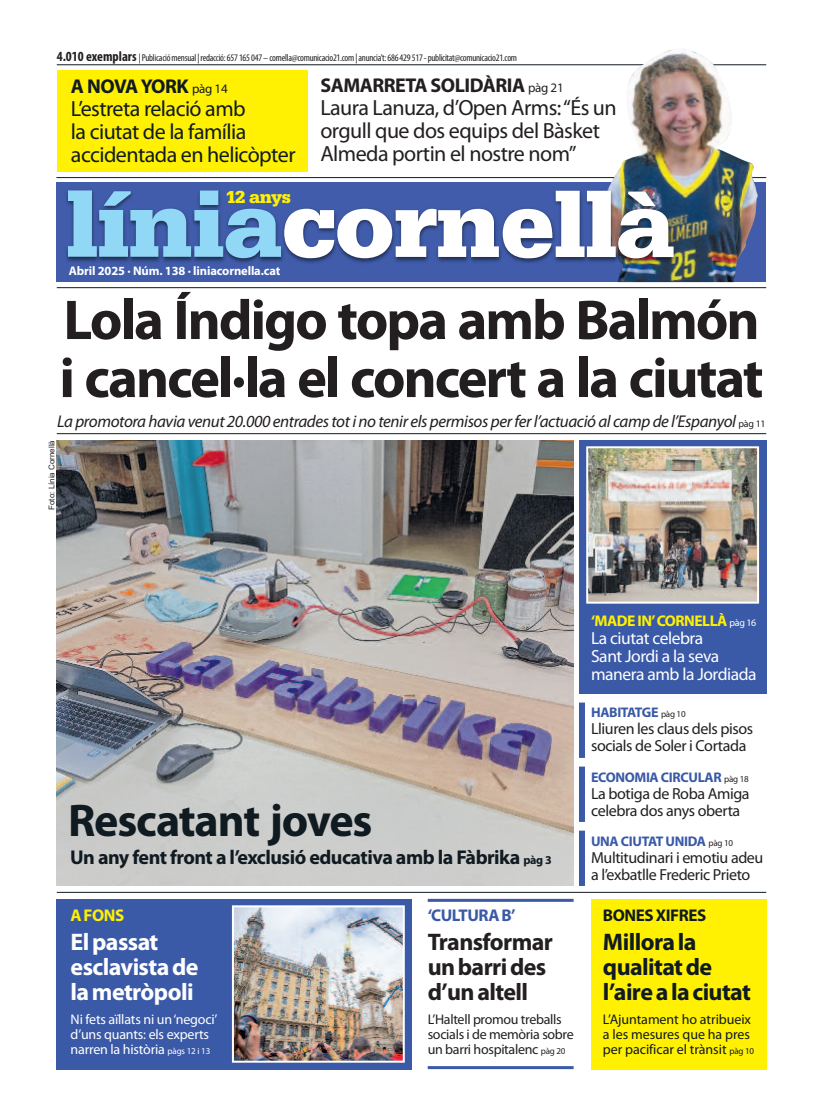
<style>
.page{position:relative;width:823px;height:1106px;background:#fff}
.page>*{position:absolute;margin:0;border:0;box-sizing:border-box;transform-origin:0 0}
.t1{font:900 98px "Serifa";letter-spacing:-.015em;color:#fff}
.t2{font:700 56.5px/58px "Myriad Pro";letter-spacing:-.035em;color:#231f20}
.t3{font:700 46px "Myriad Pro";letter-spacing:-.025em;color:#101a21}
.t4{font:700 24px/25px "Myriad Pro";letter-spacing:-.025em;color:#101a21}
.t5{font:700 24px/25px "Myriad Pro";letter-spacing:-.025em;color:#fff}
.t6{font:700 24px/25px "Myriad Pro";letter-spacing:-.025em;color:#231f20}
.t7{font:22px/23px "Myriad Pro";letter-spacing:-.025em;color:#231f20}
.t8{font:22px/23px "Myriad Pro";letter-spacing:-.025em;color:#101a21}
.t9{font:700 20px "Myriad Pro";letter-spacing:-.025em;color:#101a21}
.t10{font:700 20px "Myriad Pro";letter-spacing:-.025em;color:#231f20}
.t11{font:900 18.4px "Serifa";letter-spacing:-.035em;color:#fff101}
.t12{font:17.5px/18px "Myriad Pro";letter-spacing:-.025em;color:#fff}
.t13{font:italic 17px "Myriad Pro";letter-spacing:-.025em;color:#231f20}
.t14{font:700 17px "Myriad Pro";letter-spacing:-.025em;color:#101a21}
.t15{font:700 17px "Myriad Pro";letter-spacing:-.025em;color:#3a59a7}
.t16{font:700 17px "Myriad Pro";letter-spacing:-.025em;color:#fff101}
.t17{font:16px/17px "Myriad Pro";letter-spacing:-.025em;color:#231f20}
.t18{font:700 15.5px "Myriad Pro";letter-spacing:-.03em;color:#fff101}
.t19{font:14px/15px "Myriad Pro";letter-spacing:-.015em;color:#fff}
.t20{font:14px/15px "Myriad Pro";letter-spacing:-.005em;color:#101a21}
.t21{font:14px/15px "Myriad Pro";letter-spacing:-.025em;color:#231f20}
.t22{font:700 14px "Myriad Pro";letter-spacing:-.025em;color:#3a59a7}
.t23{font:700 12.5px "Myriad Pro";letter-spacing:-.01em;color:#fff}
.t24{font:condensed 10px "Myriad Pro";letter-spacing:-.025em;color:#231f20}
.t25{font:8px "Arial";color:#231f20}
.s1{font-weight:700;font-size:14px}
.s2{font-weight:400;font-size:13px}
.s3{color:#91d8f7}
.s4{font-style:normal;font-size:10px}
.s5{font-size:12px}
.s6{font-size:9px}
.s7{font-weight:400;font-size:10px;color:#fff}
.s8{font-weight:400;font-size:9px;color:#231f20}
</style>
<div class="page">
<hr style="left:57px;top:64px;width:708px;height:1px;background:#101a21">
<hr style="left:56px;top:177px;width:709px;height:1px;background:#101a21">
<hr style="left:57px;top:287px;width:708px;height:1px;background:#101a21">
<img style="left:605px;top:49px;width:152px;height:233px">
<img style="left:56px;top:172px;width:657px;height:117px">
<div style="left:590px;top:899px;width:175px;height:170px;background:#fff101"></div>
<hr style="left:57px;top:892px;width:708px;height:1px;background:#101a21">
<div style="left:578px;top:440px;width:187px;height:253px;background:#3a59a7"></div>
<img style="left:589px;top:449px;width:166px;height:151px">
<div style="left:586px;top:446px;width:172px;height:157px;border:2px solid #fff"></div>
<div style="left:578px;top:702px;width:6px;height:56px;background:#3a59a7"></div>
<div style="left:578px;top:766px;width:6px;height:56px;background:#3a59a7"></div>
<img style="left:57px;top:440px;width:516px;height:446px">
<hr style="left:57px;top:433px;width:708px;height:1px;background:#101a21">
<div style="left:57px;top:70px;width:250px;height:102px;background:#fff101"></div>
<div style="left:578px;top:830px;width:6px;height:56px;background:#3a59a7"></div>
<div style="left:57px;top:899px;width:354px;height:170px;background:#3a59a7"></div>
<hr style="left:427px;top:898px;width:146px;height:3px;background:#3a59a7">
<hr style="left:427px;top:1066px;width:146px;height:3px;background:#3a59a7">
<img style="left:235px;top:908px;width:166px;height:151px">
<div style="left:232px;top:905px;width:172px;height:157px;border:2px solid #fff"></div>
<p class="t24" style="left:57px;top:54px;width:461px"><span class="s1">4.010 exemplars</span> |Publicaciómensual |redacció:657165047–cornella@comunicacio21.com|anuncia’t:686429517-publicitat@comunicacio21.com</p>
<p class="t9" style="left:71px;top:78px;width:158px">A NOVAYORK <span class="s2">pàg 14</span></p>
<h3 class="t8" style="left:71px;top:98px;width:226px">L’estreta relació amb<br>la ciutat de la família accidentada en helicòpter</h3>
<p class="t10" style="left:320px;top:78px;width:244px">SAMARRETA SOLIDÀRIA <span class="s2">pàg 21</span></p>
<h3 class="t7" style="left:320px;top:98px;width:298px">Laura Lanuza, d’Open Arms:“És un orgull que dos equips del Bàsket<br>Almeda portin el nostre nom”</h3>
<p class="t11" style="left:225px;top:186px;width:67px">12 anys</p>
<h1 class="t1" style="left:66px;top:167px;width:611px"><span class="s3">línia</span>cornellà</h1>
<p class="t23" style="left:69px;top:266px;width:213px">Abril 2025 · Núm. 138 · liniacornella.cat</p>
<h2 class="t2" style="left:59px;top:295px;width:705px">Lola Índigo topa amb Balmón i cancel·la el concert a la ciutat</h2>
<p class="t13" style="left:57px;top:415px;width:709px">La promotora havia venut 20.000 entrades tot i no tenir els permisos per fer l’actuació al camp de l’Espanyol <span class="s4">pàg 11</span></p>
<p class="t25" style="left:47px;top:510px;width:71px;rotate:-90deg">Foto: Línia Cornellà</p>
<h3 class="t3" style="left:68px;top:803px;width:306px">Rescatant joves</h3>
<p class="t9" style="left:70px;top:850px;width:483px">Un any fent front a l’exclusió educativa amb la Fàbrika <span class="s5">pàg 3</span></p>
<p class="t16" style="left:71px;top:909px;width:55px">AFONS</p>
<h3 class="t5" style="left:71px;top:931px;width:129px">Elpassat esclavistade lametròpoli</h3>
<p class="t19" style="left:71px;top:1013px;width:148px">Ni fets aïllats ni un‘negoci’ d’uns quants: els experts narren la història <span class="s6">pàgs 12 i 13</span></p>
<p class="t15" style="left:427px;top:909px;width:89px">‘CULTURAB’</p>
<h3 class="t6" style="left:427px;top:931px;width:127px">Transformar unbarrides d’unaltell</h3>
<p class="t21" style="left:427px;top:1013px;width:147px">L’Haltell promou treballs socials i de memòria sobre un barri hospitalenc <span class="s6">pàg 20</span></p>
<p class="t18" style="left:590px;top:615px;width:167px">‘MADE IN’CORNELLÀ <span class="s7">pàg 16</span></p>
<p class="t12" style="left:590px;top:630px;width:167px">La ciutat celebra<br>Sant Jordi a la seva manera amb la Jordiada</p>
<p class="t22" style="left:590px;top:707px;width:96px">HABITATGE <span class="s8">pàg 10</span></p>
<p class="t17" style="left:590px;top:721px;width:164px">Lliuren les claus dels pisos socials de Soler i Cortada</p>
<p class="t22" style="left:590px;top:771px;width:159px">ECONOMIA CIRCULAR <span class="s8">pàg 18</span></p>
<p class="t17" style="left:590px;top:786px;width:160px">La botiga de Roba Amiga celebra dos anys oberta</p>
<p class="t22" style="left:590px;top:835px;width:143px">UNA CIUTAT UNIDA <span class="s8">pàg 10</span></p>
<p class="t17" style="left:590px;top:850px;width:174px">Multitudinari i emotiu adeu a l’exbatlle Frederic Prieto</p>
<p class="t14" style="left:602px;top:909px;width:105px">BONESXIFRES</p>
<h3 class="t4" style="left:602px;top:931px;width:149px">Millorala qualitatde l’airealaciutat</h3>
<p class="t20" style="left:602px;top:1013px;width:152px">L’Ajuntament ho atribueix a les mesures que ha pres per pacificar el trànsit <span class="s6">pàg 10</span></p>
</div>
